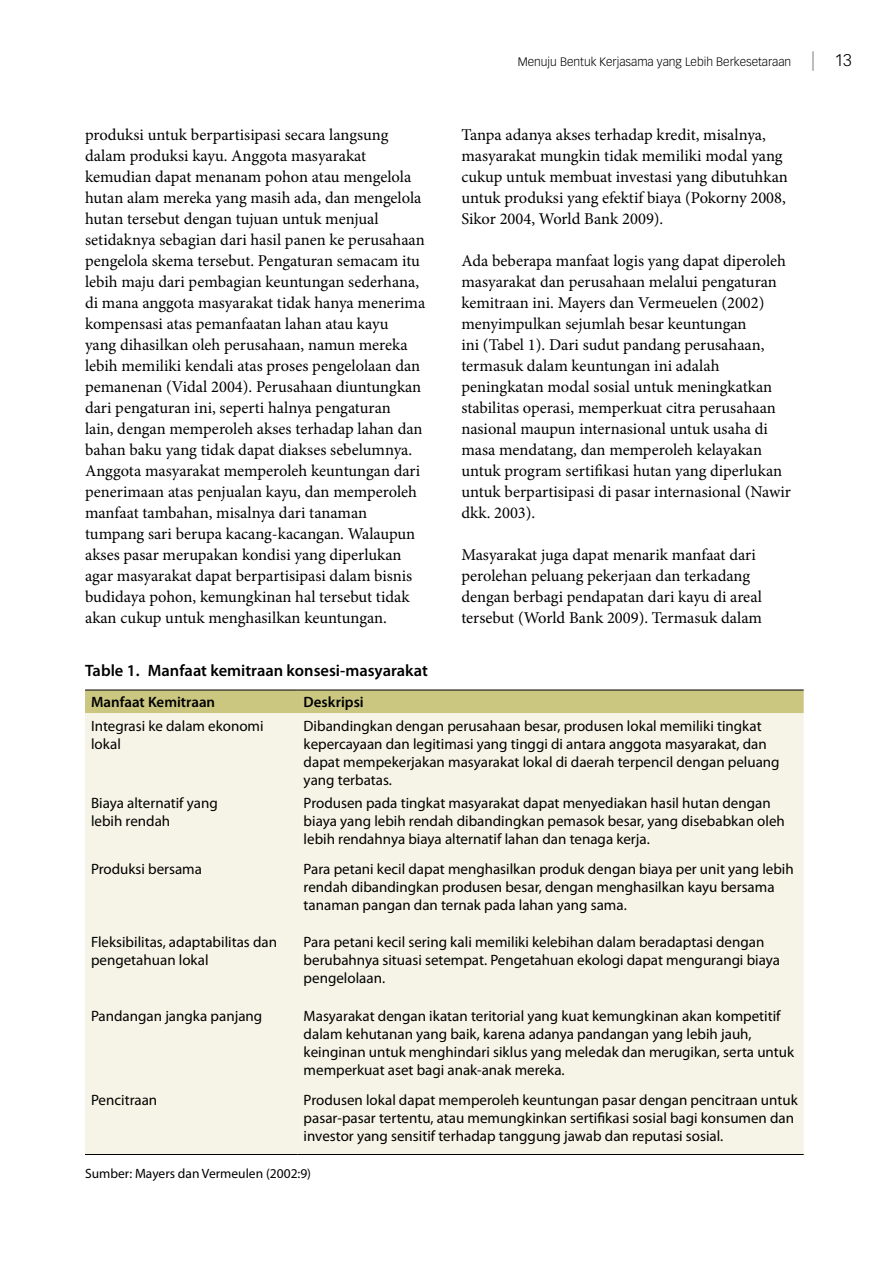
<style>
.page{position:relative;width:893px;height:1263px;background:#fff}
.page>*{position:absolute;margin:0;border:0;box-sizing:border-box;transform-origin:0 0}
.t1{font:16.5px/21px "Minion Pro";color:#000}
.t2{font:600 16.5px "Myriad Pro";color:#000}
.t3{font:15px/18px "Myriad Pro";color:#000}
.t4{font:600 15px "Myriad Pro";color:#000}
.t5{font:13.5px "Myriad Pro";color:#000}
.t6{font:300 12px "Vectora LT Std";color:#000}
.s1{font-family:"Myriad Pro";font-weight:400;font-size:19.5px;color:#9d9d9c}
.s2{font-size:16.5px}
</style>
<div class="page">
<div style="left:85px;top:691px;width:719px;height:22px;background:#cbc780"></div>
<div style="left:85px;top:713px;width:719px;height:441px;background:#f5f4e6"></div>
<hr style="left:85px;top:690px;width:213px;height:1px;background:#000">
<hr style="left:298px;top:690px;width:506px;height:1px;background:#000">
<hr style="left:85px;top:1154px;width:213px;height:1px;background:#000">
<hr style="left:298px;top:1154px;width:506px;height:1px;background:#000">
<p class="t6" style="left:518px;top:55px;width:335px">Menuju Bentuk Kerjasama yang Lebih Berkesetaraan <span class="s1">|</span> <span class="s2">13</span></p>
<p class="t1" style="left:85px;top:124px;width:342px">produksi untuk berpartisipasi secara langsung dalam produksi kayu. Anggota masyarakat kemudian dapat menanam pohon atau mengelola hutan alam mereka yang masih ada, dan mengelola hutan tersebut dengan tujuan untuk menjual setidaknya sebagian dari hasil panen ke perusahaan pengelola skema tersebut. Pengaturan semacam itu lebih maju dari pembagian keuntungan sederhana, di mana anggota masyarakat tidak hanya menerima kompensasi atas pemanfaatan lahan atau kayu<br>yang dihasilkan oleh perusahaan, namun mereka lebih memiliki kendali atas proses pengelolaan dan pemanenan (Vidal 2004). Perusahaan diuntungkan dari pengaturan ini, seperti halnya pengaturan<br>lain, dengan memperoleh akses terhadap lahan dan bahan baku yang tidak dapat diakses sebelumnya.<br>Anggota masyarakat memperoleh keuntungan dari penerimaan atas penjualan kayu, dan memperoleh manfaat tambahan, misalnya dari tanaman tumpang sari berupa kacang-kacangan. Walaupun akses pasar merupakan kondisi yang diperlukan agar masyarakat dapat berpartisipasi dalam bisnis budidaya pohon, kemungkinan hal tersebut tidak akan cukup untuk menghasilkan keuntungan.</p>
<p class="t1" style="left:461px;top:124px;width:328px">Tanpa adanya akses terhadap kredit, misalnya, masyarakat mungkin tidak memiliki modal yang cukup untuk membuat investasi yang dibutuhkan untuk produksi yang efektif biaya (Pokorny 2008, Sikor 2004, World Bank 2009).</p>
<p class="t1" style="left:461px;top:250px;width:331px">Ada beberapa manfaat logis yang dapat diperoleh masyarakat dan perusahaan melalui pengaturan kemitraan ini. Mayers dan Vermeuelen (2002) menyimpulkan sejumlah besar keuntungan<br>ini (Tabel 1). Dari sudut pandang perusahaan, termasuk dalam keuntungan ini adalah peningkatan modal sosial untuk meningkatkan stabilitas operasi, memperkuat citra perusahaan nasional maupun internasional untuk usaha di masa mendatang, dan memperoleh kelayakan untuk program sertifikasi hutan yang diperlukan untuk berpartisipasi di pasar internasional (Nawir dkk. 2003).</p>
<p class="t1" style="left:461px;top:544px;width:302px">Masyarakat juga dapat menarik manfaat dari perolehan peluang pekerjaan dan terkadang dengan berbagi pendapatan dari kayu di areal tersebut (World Bank 2009). Termasuk dalam</p>
<p class="t2" style="left:85px;top:659px;width:344px">Table 1. Manfaat kemitraan konsesi-masyarakat</p>
<p class="t4" style="left:91px;top:693px;width:126px">Manfaat Kemitraan</p>
<p class="t4" style="left:304px;top:693px;width:62px">Deskripsi</p>
<p class="t3" style="left:91px;top:716px;width:174px">Integrasi ke dalam ekonomi lokal</p>
<p class="t3" style="left:304px;top:716px;width:477px">Dibandingkan dengan perusahaan besar, produsen lokal memiliki tingkat kepercayaan dan legitimasi yang tinggi di antara anggota masyarakat, dan dapat mempekerjakan masyarakat lokal di daerah terpencil dengan peluang yang terbatas.</p>
<p class="t3" style="left:91px;top:793px;width:128px">Biaya alternatif yang lebih rendah</p>
<p class="t3" style="left:304px;top:793px;width:483px">Produsen pada tingkat masyarakat dapat menyediakan hasil hutan dengan biaya yang lebih rendah dibandingkan pemasok besar, yang disebabkan oleh lebih rendahnya biaya alternatif lahan dan tenaga kerja.</p>
<p class="t3" style="left:91px;top:859px;width:112px">Produksi bersama</p>
<p class="t3" style="left:304px;top:859px;width:492px">Para petani kecil dapat menghasilkan produk dengan biaya per unit yang lebih rendah dibandingkan produsen besar, dengan menghasilkan kayu bersama tanaman pangan dan ternak pada lahan yang sama.</p>
<p class="t3" style="left:91px;top:933px;width:188px">Fleksibilitas, adaptabilitas dan pengetahuan lokal</p>
<p class="t3" style="left:304px;top:933px;width:478px">Para petani kecil sering kali memiliki kelebihan dalam beradaptasi dengan berubahnya situasi setempat. Pengetahuan ekologi dapat mengurangi biaya pengelolaan.</p>
<p class="t3" style="left:91px;top:1007px;width:173px">Pandangan jangka panjang</p>
<p class="t3" style="left:304px;top:1007px;width:492px">Masyarakat dengan ikatan teritorial yang kuat kemungkinan akan kompetitif dalam kehutanan yang baik, karena adanya pandangan yang lebih jauh, keinginan untuk menghindari siklus yang meledak dan merugikan, serta untuk memperkuat aset bagi anak-anak mereka.</p>
<p class="t3" style="left:91px;top:1091px;width:68px">Pencitraan</p>
<p class="t3" style="left:304px;top:1091px;width:495px">Produsen lokal dapat memperoleh keuntungan pasar dengan pencitraan untuk pasar-pasar tertentu, atau memungkinkan sertifikasi sosial bagi konsumen dan investor yang sensitif terhadap tanggung jawab dan reputasi sosial.</p>
<p class="t5" style="left:85px;top:1165px;width:228px">Sumber: Mayers dan Vermeulen (2002:9)</p>
</div>
